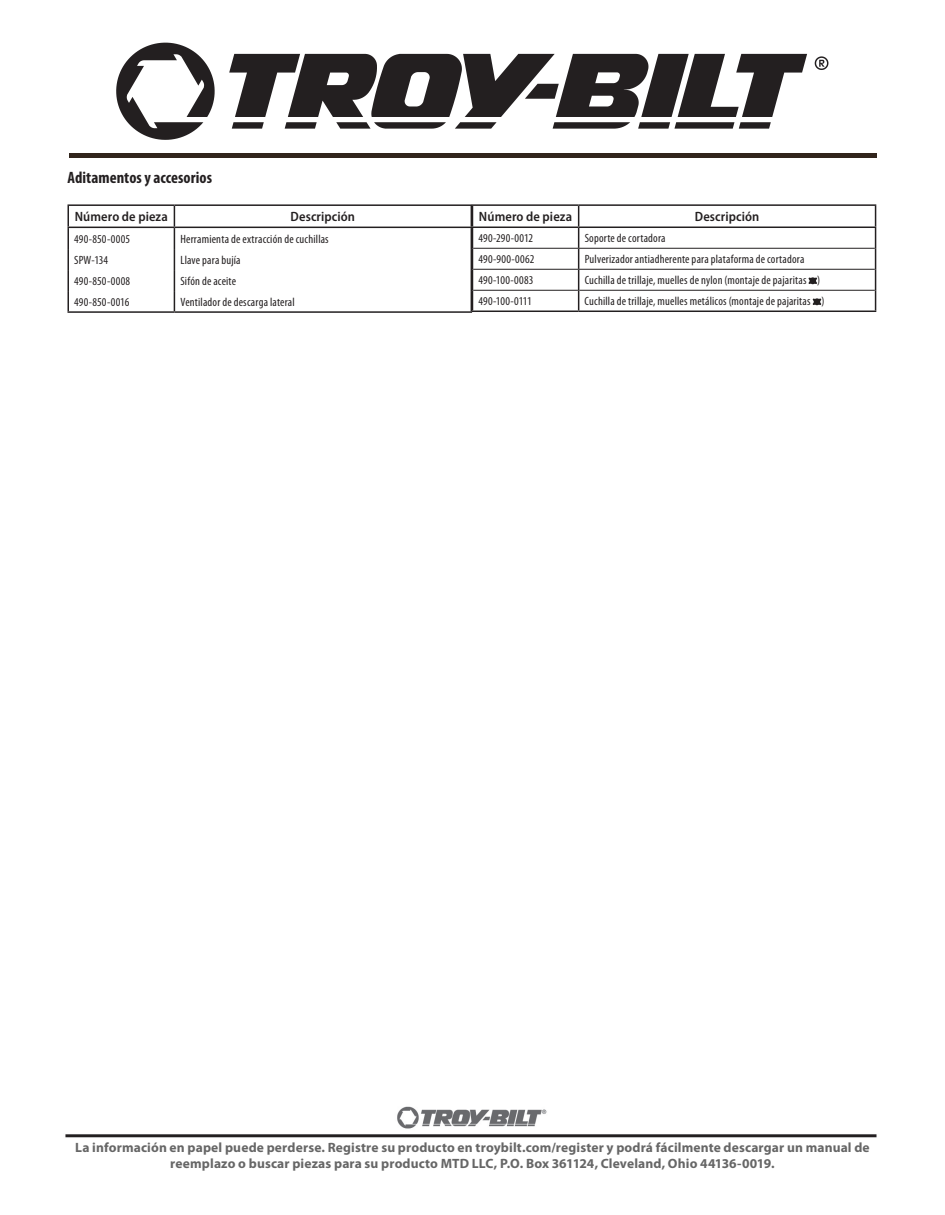
<style>
.page{position:relative;width:945px;height:1215px;background:#fff}
.page>*{position:absolute;margin:0;border:0;box-sizing:border-box;transform-origin:0 0}
.t1{font:700 condensed 16.5px "Myriad Pro";letter-spacing:.005em;color:#231f20}
.t2{font:700 13.5px/16.2px "Myriad Pro";letter-spacing:.01em;color:#666;text-align:center}
.t3{font:600 semi-condensed 13.5px "Myriad Pro";letter-spacing:.01em;color:#231f20}
.t4{font:condensed 12px "Myriad Pro";letter-spacing:.015em;color:#231f20}
.t5{font:condensed 12px "Myriad Pro";letter-spacing:-.005em;color:#231f20}
</style>
<div class="page">
<hr style="left:69px;top:153px;width:808px;height:4px;background:#31251c">
<hr style="left:68px;top:204px;width:106px;height:2px;background:#231f20">
<hr style="left:174px;top:204px;width:298px;height:2px;background:#231f20">
<svg style="left:68px;top:206px;width:1px;height:105px"></svg>
<svg style="left:174px;top:206px;width:1px;height:105px"></svg>
<hr style="left:68px;top:311px;width:106px;height:2px;background:#231f20">
<hr style="left:174px;top:311px;width:298px;height:2px;background:#231f20">
<hr style="left:68px;top:227px;width:106px;height:1px;background:#231f20">
<hr style="left:174px;top:227px;width:298px;height:1px;background:#231f20">
<hr style="left:472px;top:204px;width:107px;height:2px;background:#231f20">
<hr style="left:579px;top:204px;width:297px;height:2px;background:#231f20">
<svg style="left:471px;top:206px;width:2px;height:105px"></svg>
<svg style="left:875px;top:206px;width:1px;height:105px"></svg>
<hr style="left:473px;top:248px;width:106px;height:1px;background:#231f20">
<hr style="left:579px;top:248px;width:296px;height:1px;background:#231f20">
<hr style="left:472px;top:311px;width:107px;height:1px;background:#231f20">
<hr style="left:579px;top:311px;width:297px;height:1px;background:#231f20">
<hr style="left:473px;top:290px;width:105px;height:1px;background:#231f20">
<hr style="left:579px;top:290px;width:296px;height:1px;background:#231f20">
<hr style="left:473px;top:269px;width:106px;height:1px;background:#231f20">
<hr style="left:579px;top:269px;width:296px;height:1px;background:#231f20">
<hr style="left:472px;top:227px;width:107px;height:1px;background:#231f20">
<hr style="left:579px;top:227px;width:297px;height:1px;background:#231f20">
<svg style="left:578px;top:206px;width:1px;height:105px"></svg>
<svg style="left:808px;top:277px;width:9px;height:8px"></svg>
<svg style="left:813px;top:298px;width:8px;height:8px"></svg>
<img style="left:65px;top:1106px;width:812px;height:32px">
<svg style="left:116px;top:43px;width:99px;height:97px"></svg>
<svg style="left:229px;top:54px;width:578px;height:75px"></svg>
<svg style="left:815px;top:56px;width:13px;height:14px"></svg>
<h1 class="t1" style="left:68px;top:167px;width:146px">Aditamentos y accesorios</h1>
<p class="t3" style="left:75px;top:208px;width:95px">Número de pieza</p>
<p class="t3" style="left:291px;top:208px;width:66px">Descripción</p>
<p class="t4" style="left:74px;top:233px;width:57px">490-850-0005</p>
<p class="t4" style="left:180px;top:233px;width:150px">Herramienta de extracción de cuchillas</p>
<p class="t4" style="left:74px;top:254px;width:35px">SPW-134</p>
<p class="t4" style="left:180px;top:254px;width:62px">Llave para bujía</p>
<p class="t4" style="left:74px;top:275px;width:57px">490-850-0008</p>
<p class="t4" style="left:180px;top:275px;width:57px">Sifón de aceite</p>
<p class="t4" style="left:74px;top:296px;width:57px">490-850-0016</p>
<p class="t4" style="left:180px;top:296px;width:116px">Ventilador de descarga lateral</p>
<p class="t3" style="left:479px;top:208px;width:95px">Número de pieza</p>
<p class="t3" style="left:695px;top:208px;width:66px">Descripción</p>
<p class="t4" style="left:478px;top:232px;width:56px">490-290-0012</p>
<p class="t4" style="left:585px;top:232px;width:82px">Soporte de cortadora</p>
<p class="t4" style="left:478px;top:253px;width:58px">490-900-0062</p>
<p class="t4" style="left:585px;top:253px;width:221px">Pulverizador antiadherente para plataforma de cortadora</p>
<p class="t4" style="left:478px;top:274px;width:56px">490-100-0083</p>
<p class="t4" style="left:585px;top:274px;width:237px">Cuchilla de trillaje, muelles de nylon (montaje de pajaritas )</p>
<p class="t5" style="left:478px;top:295px;width:55px">490-100-0111</p>
<p class="t4" style="left:585px;top:295px;width:241px">Cuchilla de trillaje, muelles metálicos (montaje de pajaritas )</p>
<p class="t2" style="left:75px;top:1139px;width:796px">La información en papel puede perderse. Registre su producto en troybilt.com/register y podrá fácilmente descargar un manual de reemplazo o buscar piezas para su producto MTD LLC, P.O. Box 361124, Cleveland, Ohio 44136-0019.</p>
</div>
